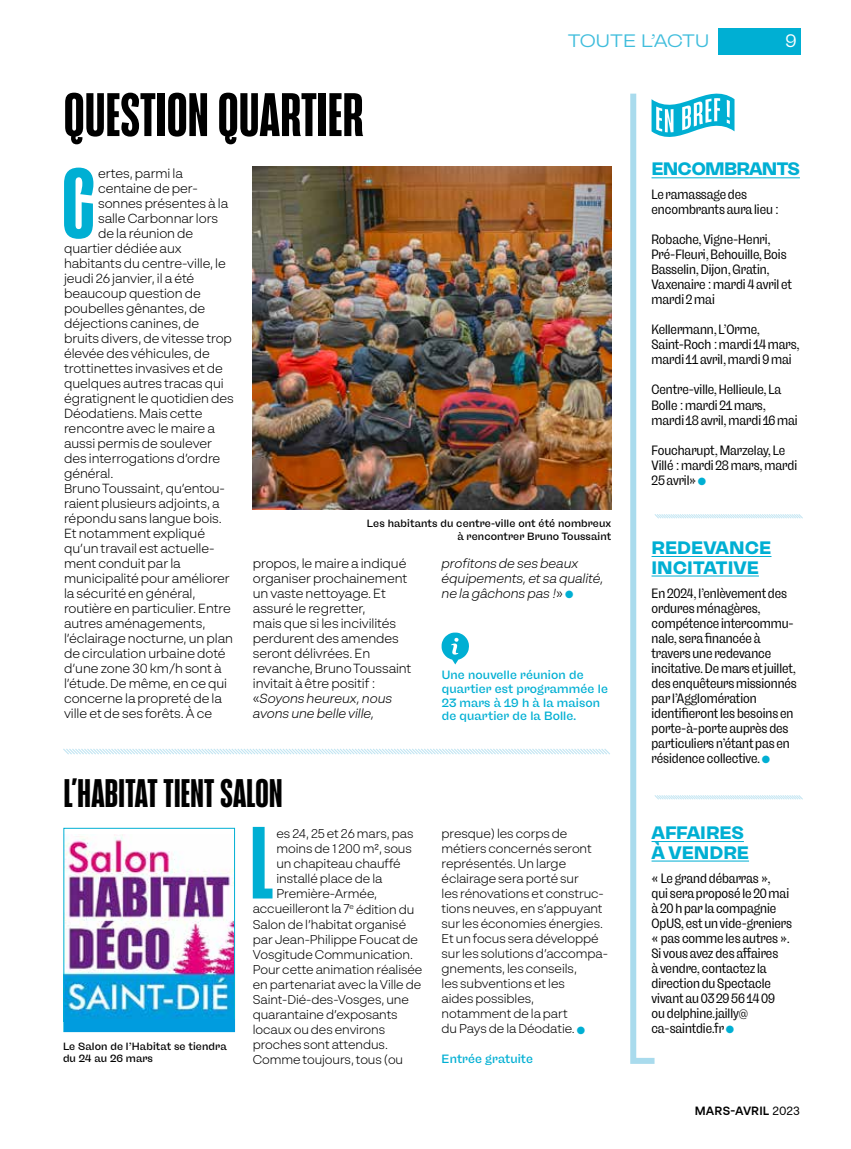
<style>
.page{position:relative;width:851px;height:1149px;background:#fff}
.page>*{position:absolute;margin:0;border:0;box-sizing:border-box;transform-origin:0 0}
.t1{font:700 100.2px "Seriguela";color:#00afd3}
.t2{font:700 97.2px "Seriguela";color:#00afd3}
.t3{font:700 60px "Seriguela";letter-spacing:.01em;color:#000}
.t4{font:700 39px "Seriguela";letter-spacing:.01em;color:#000}
.t5{font:900 18px/19.5px "Freigeist";letter-spacing:-.005em;color:#00afd3}
.t6{font:expanded 18px "Freigeist";color:#3fbddc}
.t7{font:900 18px "Freigeist";letter-spacing:-.045em;color:#00afd3}
.t8{font:18px "Freigeist";color:#fff}
.t9{font:13.5px/15px "Freigeist Con";letter-spacing:-.005em;color:#000}
.t10{font:300 13.2px/15px "BR Sonoma";letter-spacing:-.005em;color:#000}
.t11{font:italic 300 13.2px/15px "BR Sonoma";letter-spacing:-.005em;color:#000}
.t12{font:300 12.75px/15px "BR Sonoma";letter-spacing:-.005em;color:#000}
.t13{font:500 12px/13.5px "Freigeist";letter-spacing:.01em;color:#00afd3}
.t14{font:600 12px "BR Sonoma";letter-spacing:.01em;color:#000}
.t15{font:500 10.5px/12px "Freigeist";letter-spacing:.01em;color:#000;text-align:right}
.s1{font-size:12.75px}
.s2{font-style:italic}
.s3{font-style:normal}
.s4{color:#00afd3}
.s5{font-weight:400}
</style>
<div class="page">
<div style="left:717px;top:28px;width:83px;height:27px;background:#00afd3"></div>
<img style="left:253px;top:167px;width:358px;height:342px">
<img style="left:65px;top:834px;width:168px;height:184px">
<div style="left:63px;top:827px;width:172px;height:204px;border:1px solid #00afd3"></div>
<div style="left:64px;top:1018px;width:170px;height:13px;background:#009cdf"></div>
<svg style="left:63px;top:748px;width:547px;height:7px"></svg>
<svg style="left:441px;top:632px;width:28px;height:32px"></svg>
<svg style="left:630px;top:93px;width:173px;height:971px"></svg>
<h3 class="t3" style="left:64px;top:78px;width:301px">QUESTION QUARTIER</h3>
<h3 class="t6" style="left:567px;top:30px;width:143px">TOUTE L’ACTU</h3>
<h3 class="t8" style="left:785px;top:30px;width:13px">9</h3>
<h2 class="t2" style="left:62px;top:144px;width:34px">C</h2>
<p class="t10" style="left:98px;top:165px;width:86px">ertes, parmi la</p>
<p class="t10" style="left:98px;top:180px;width:101px">centaine de per-</p>
<p class="t10" style="left:98px;top:195px;width:132px">sonnes présentes à la</p>
<p class="t10" style="left:98px;top:210px;width:121px">salle Carbonnar lors</p>
<p class="t10" style="left:98px;top:225px;width:97px">de la réunion de</p>
<p class="t10" style="left:64px;top:240px;width:119px">quartier dédiée aux</p>
<p class="t10" style="left:64px;top:255px;width:163px">habitants du centre-ville, le</p>
<p class="t10" style="left:64px;top:270px;width:132px">jeudi 26 janvier, il a été</p>
<p class="t10" style="left:64px;top:285px;width:138px">beaucoup question de</p>
<p class="t10" style="left:64px;top:300px;width:143px">poubelles gênantes, de</p>
<p class="t10" style="left:64px;top:315px;width:137px">déjections canines, de</p>
<p class="t10" style="left:64px;top:330px;width:169px">bruits divers, de vitesse trop</p>
<p class="t10" style="left:64px;top:345px;width:147px">élevée des véhicules, de</p>
<p class="t10" style="left:64px;top:360px;width:160px">trottinettes invasives et de</p>
<p class="t10" style="left:64px;top:375px;width:161px">quelques autres tracas qui</p>
<p class="t10" style="left:64px;top:390px;width:171px">égratignent le quotidien des</p>
<p class="t10" style="left:64px;top:405px;width:140px">Déodatiens. Mais cette</p>
<p class="t10" style="left:64px;top:420px;width:152px">rencontre avec le maire a</p>
<p class="t10" style="left:64px;top:435px;width:149px">aussi permis de soulever</p>
<p class="t10" style="left:64px;top:450px;width:158px">des interrogations d’ordre</p>
<p class="t10" style="left:64px;top:465px;width:51px">général.</p>
<p class="t10" style="left:64px;top:480px;width:162px"><span class="s1">B</span>runo Toussaint, qu’entou-</p>
<p class="t10" style="left:64px;top:495px;width:157px">raient plusieurs adjoints, a</p>
<p class="t10" style="left:64px;top:510px;width:159px">répondu sans langue bois.</p>
<p class="t10" style="left:64px;top:525px;width:142px">Et notamment expliqué</p>
<p class="t10" style="left:64px;top:540px;width:152px">qu’un travail est actuelle-</p>
<p class="t10" style="left:64px;top:555px;width:118px">ment conduit par la</p>
<p class="t10" style="left:64px;top:570px;width:167px">municipalité pour améliorer</p>
<p class="t10" style="left:64px;top:585px;width:133px">la sécurité en général,</p>
<p class="t10" style="left:64px;top:600px;width:168px">routière en particulier. Entre</p>
<p class="t10" style="left:64px;top:615px;width:143px">autres aménagements,</p>
<p class="t10" style="left:64px;top:630px;width:170px">l’éclairage nocturne, un plan</p>
<p class="t10" style="left:64px;top:645px;width:163px">de circulation urbaine doté</p>
<p class="t10" style="left:64px;top:660px;width:159px">d’une zone 30 km/h sont à</p>
<p class="t10" style="left:64px;top:675px;width:165px">l’étude. <span class="s1">D</span>e même, en ce qui</p>
<p class="t10" style="left:64px;top:690px;width:159px">concerne la propreté de la</p>
<p class="t10" style="left:64px;top:705px;width:150px">ville et de ses forêts. À ce</p>
<p class="t15" style="left:367px;top:517px;width:246px">Les habitants du centre-ville ont été nombreux à rencontrer Bruno Toussaint</p>
<p class="t10" style="left:253px;top:555px;width:160px">propos, le maire a indiqué organiser prochainement un vaste nettoyage. Et assuré le regretter,<br>mais que si les incivilités perdurent des amendes seront délivrées. En revanche, Bruno Toussaint invitait à être positif : «<span class="s2">Soyons heureux, nous avons une belle ville,</span></p>
<p class="t11" style="left:441px;top:555px;width:163px">profitons de ses beaux équipements, et sa qualité, ne la gâchons pas !<span class="s3">»</span> <span class="s4">●</span></p>
<p class="t13" style="left:441px;top:668px;width:168px">Une nouvelle réunion de quartier est programmée le<br>23 mars à 19 h à la maison de quartier de la Bolle.</p>
<h3 class="t4" style="left:64px;top:769px;width:220px">L’HABITAT TIENT SALON</h3>
<p class="t15" style="left:63px;top:1040px;width:165px;text-align:left">Le Salon de l’Habitat se tiendra du 24 au 26 mars</p>
<h1 class="t1" style="left:250px;top:801px;width:24px">L</h1>
<p class="t12" style="left:276px;top:826px;width:138px">es 24, 25 et 26 mars, pas</p>
<p class="t12" style="left:276px;top:841px;width:137px">moins de 1 200 m², sous</p>
<p class="t12" style="left:276px;top:856px;width:126px">un chapiteau chauffé</p>
<p class="t12" style="left:276px;top:871px;width:107px">installé place de la</p>
<p class="t12" style="left:276px;top:885px;width:102px">Première-Armée,</p>
<p class="t12" style="left:253px;top:900px;width:163px">accueilleront la 7<sup>e</sup> édition du</p>
<p class="t12" style="left:253px;top:916px;width:155px">Salon de l’habitat organisé</p>
<p class="t12" style="left:253px;top:931px;width:167px">par Jean-Philippe Foucat de</p>
<p class="t12" style="left:253px;top:946px;width:162px">Vosgitude Communication.</p>
<p class="t12" style="left:253px;top:960px;width:171px">Pour cette animation réalisée</p>
<p class="t12" style="left:253px;top:975px;width:170px">en partenariat avec la Ville de</p>
<p class="t12" style="left:253px;top:990px;width:158px">Saint-Dié-des-Vosges, une</p>
<p class="t12" style="left:253px;top:1005px;width:146px">quarantaine d’exposants</p>
<p class="t12" style="left:253px;top:1020px;width:134px">locaux ou des environs</p>
<p class="t12" style="left:253px;top:1035px;width:137px">proches sont attendus.</p>
<p class="t12" style="left:253px;top:1050px;width:152px">Comme toujours, tous (ou</p>
<p class="t12" style="left:441px;top:825px;width:168px">presque) les corps de métiers concernés seront représentés. Un large éclairage sera porté sur<br>les rénovations et construc&shy;tions neuves, en s’appuyant sur les économies énergies.<br>Et un focus sera développé sur les solutions d’accompa&shy;gnements, les conseils,<br>les subventions et les<br>aides possibles,<br>notamment de la part<br>du Pays de la Déodatie. <span class="s4">●</span></p>
<p class="t13" style="left:441px;top:1051px;width:93px">Entrée gratuite</p>
<h3 class="t7" style="left:651px;top:157px;width:150px">ENCOMBRANTS</h3>
<p class="t9" style="left:651px;top:187px;width:129px">Le ramassage des encombrants aura lieu :</p>
<p class="t9" style="left:651px;top:232px;width:142px">Robache, Vigne-Henri,<br>Pré-Fleuri, Behouille, Bois<br>Basselin, Dijon, Gratin,<br>Vaxenaire : mardi 4 avril et mardi 2 mai</p>
<p class="t9" style="left:651px;top:322px;width:150px">Kellermann, L’Orme,<br>Saint-Roch : mardi 14 mars, mardi 11 avril, mardi 9 mai</p>
<p class="t9" style="left:651px;top:382px;width:148px">Centre-ville, Hellieule, La<br>Bolle : mardi 21 mars, mardi 18 avril, mardi 16 mai</p>
<p class="t9" style="left:651px;top:442px;width:147px">Foucharupt, Marzelay, Le<br>Villé : mardi 28 mars, mardi<br>25 avril» <span class="s4">●</span></p>
<h3 class="t5" style="left:651px;top:537px;width:121px">REDEVANCE<br>INCITATIVE</h3>
<p class="t9" style="left:651px;top:585px;width:147px">En 2024, l’enlèvement des ordures ménagères, compétence intercommu&shy;nale, sera financée à travers une redevance incitative. De mars et juillet, des enquêteurs missionnés par l’Agglomération identifieront les besoins en porte-à-porte auprès des particuliers n’étant pas en résidence collective. <span class="s4">●</span></p>
<h3 class="t5" style="left:651px;top:822px;width:99px">AFFAIRES<br>À VENDRE</h3>
<p class="t9" style="left:651px;top:870px;width:142px">« Le grand débarras »,<br>qui sera proposé le 20 mai à 20 h par la compagnie<br>OpUS, est un vide-greniers « pas comme les autres ».<br>Si vous avez des affaires<br>à vendre, contactez la direction du Spectacle vivant au 03 29 56 14 09<br>ou delphine.jailly@ ca-saintdie.fr <span class="s4">●</span></p>
<p class="t14" style="left:694px;top:1102px;width:106px">MARS-AVRIL <span class="s5">2023</span></p>
</div>
